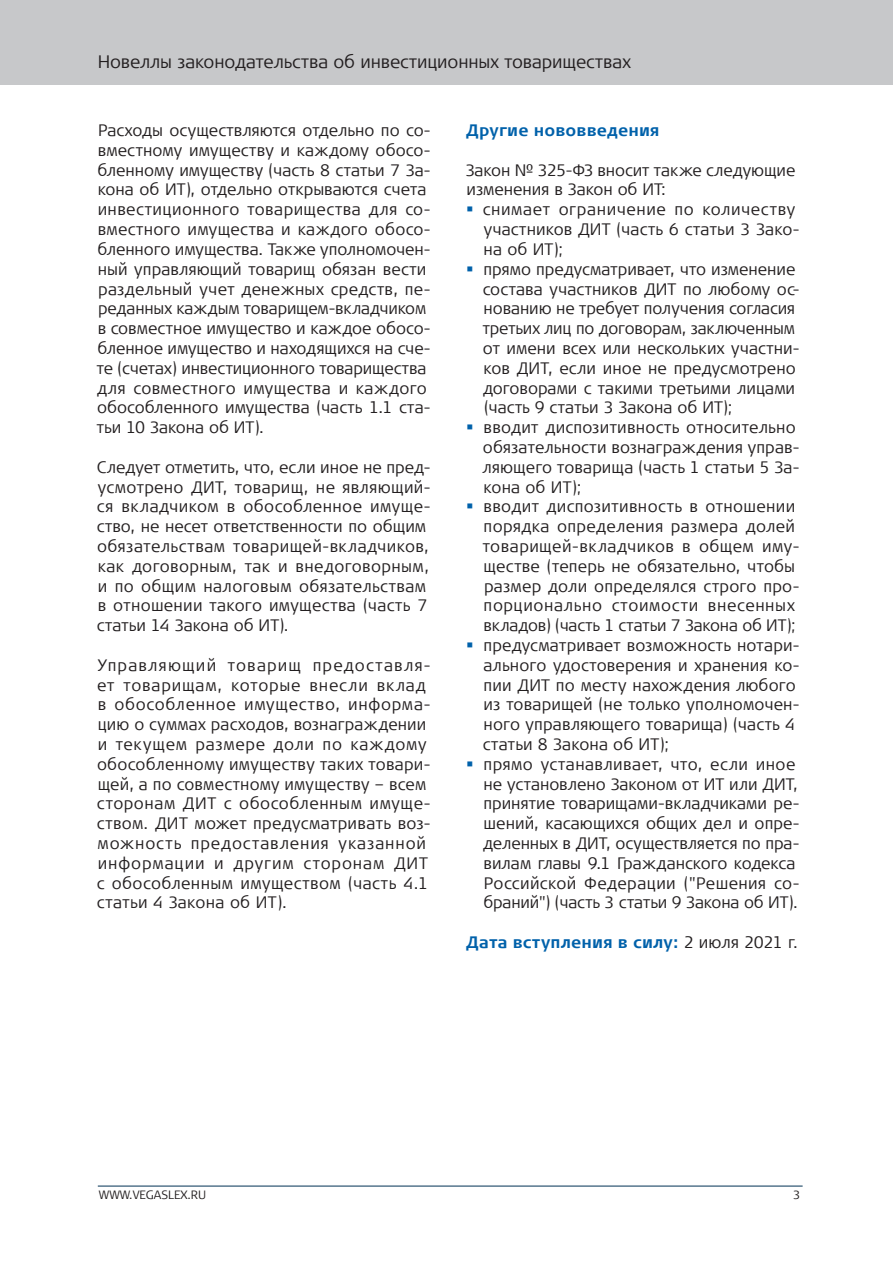
<style>
.page{position:relative;width:893px;height:1263px;background:#fff}
.page>*{position:absolute;margin:0;border:0;box-sizing:border-box;transform-origin:0 0}
.t1{font:300 18px "Signa Offc Pro";letter-spacing:-.005em;color:#231f20}
.t2{font:300 16.5px/19.8px "Signa Offc Pro";letter-spacing:.01em;color:#231f20}
.t3{font:300 16.5px/19.8px "Signa Offc Pro";letter-spacing:.035em;color:#231f20}
.t4{font:700 16.5px "Signa Offc Pro";letter-spacing:.015em;color:#0061aa}
.t5{font:300 12px "Signa Sc Offc Pro";color:#231f20}
.t6{font:300 12px "Signa Offc Pro";color:#231f20}
.s1{font-weight:300;color:#231f20}
</style>
<div class="page">
<div style="left:0;top:0;width:893px;height:85px;background:#c7c8ca"></div>
<hr style="left:98px;top:1186px;width:705px;height:1px;background:#003154">
<p class="t1" style="left:98px;top:49px;width:535px">Новеллы законодательства об инвестиционных товариществах</p>
<p class="t2" style="left:97px;top:120px;width:336px">Расходы осуществляются отдельно по со&shy;вместному имуществу и каждому обосо&shy;бленному имуществу (часть 8 статьи 7 За&shy;кона об ИТ), отдельно открываются счета инвестиционного товарищества для со&shy;вместного имущества и каждого обосо&shy;бленного имущества. Также уполномочен&shy;ный управляющий товарищ обязан вести раздельный учет денежных средств, пе&shy;реданных каждым товарищем-вкладчиком в совместное имущество и каждое обосо&shy;бленное имущество и находящихся на сче&shy;те (счетах) инвестиционного товарищества для совместного имущества и каждого обособленного имущества (часть 1.1 ста&shy;тьи 10 Закона об ИТ).</p>
<p class="t2" style="left:97px;top:456px;width:336px">Следует отметить, что, если иное не пред&shy;усмотрено ДИТ, товарищ, не являющий&shy;ся вкладчиком в обособленное имуще&shy;ство, не несет ответственности по общим обязательствам товарищей-вкладчиков, как договорным, так и внедоговорным, и по общим налоговым обязательствам в отношении такого имущества (часть 7 статьи 14 Закона об ИТ).</p>
<p class="t3" style="left:97px;top:654px;width:336px">Управляющий товарищ предоставля&shy;ет товарищам, которые внесли вклад в обособленное имущество, информа&shy;цию о суммах расходов, вознаграждении и текущем размере доли по каждому обособленному имуществу таких товари&shy;щей, а по совместному имуществу – всем сторонам ДИТ с обособленным имуще&shy;ством. ДИТ может предусматривать воз&shy;можность предоставления указанной информации и другим сторонам ДИТ с обособленным имуществом (часть 4.1 статьи 4 Закона об ИТ).</p>
<p class="t4" style="left:466px;top:119px;width:195px">Другие нововведения</p>
<p class="t2" style="left:466px;top:159px;width:331px">Закон № 325-ФЗ вносит также следующие изменения в Закон об ИТ:</p>
<p class="t2" style="left:483px;top:199px;width:319px">снимает ограничение по количеству участников ДИТ (часть 6 статьи 3 Зако&shy;на об ИТ);<br>прямо предусматривает, что изменение состава участников ДИТ по любому ос&shy;нованию не требует получения согласия третьих лиц по договорам, заключенным от имени всех или нескольких участни&shy;ков ДИТ, если иное не предусмотрено договорами с такими третьими лицами (часть 9 статьи 3 Закона об ИТ);<br>вводит диспозитивность относительно обязательности вознаграждения управ&shy;ляющего товарища (часть 1 статьи 5 За&shy;кона об ИТ);<br>вводит диспозитивность в отношении порядка определения размера долей товарищей-вкладчиков в общем иму&shy;ществе (теперь не обязательно, чтобы размер доли определялся строго про&shy;порционально стоимости внесенных вкладов) (часть 1 статьи 7 Закона об ИТ); предусматривает возможность нотари&shy;ального удостоверения и хранения ко&shy;пии ДИТ по месту нахождения любого из товарищей (не только уполномочен&shy;ного управляющего товарища) (часть 4 статьи 8 Закона об ИТ);<br>прямо устанавливает, что, если иное не установлено Законом от ИТ или ДИТ, принятие товарищами-вкладчиками ре&shy;шений, касающихся общих дел и опре&shy;деленных в ДИТ, осуществляется по пра&shy;вилам главы 9.1 Гражданского кодекса Российской Федерации ("Решения со&shy;браний") (часть 3 статьи 9 Закона об ИТ).</p>
<p class="t4" style="left:466px;top:931px;width:333px">Дата вступления в силу: <span class="s1">2 июля 2021 г.</span></p>
<p class="t5" style="left:99px;top:1187px;width:109px">WWW.VEGASLEX.RU</p>
<p class="t6" style="left:793px;top:1187px;width:9px">3</p>
</div>
